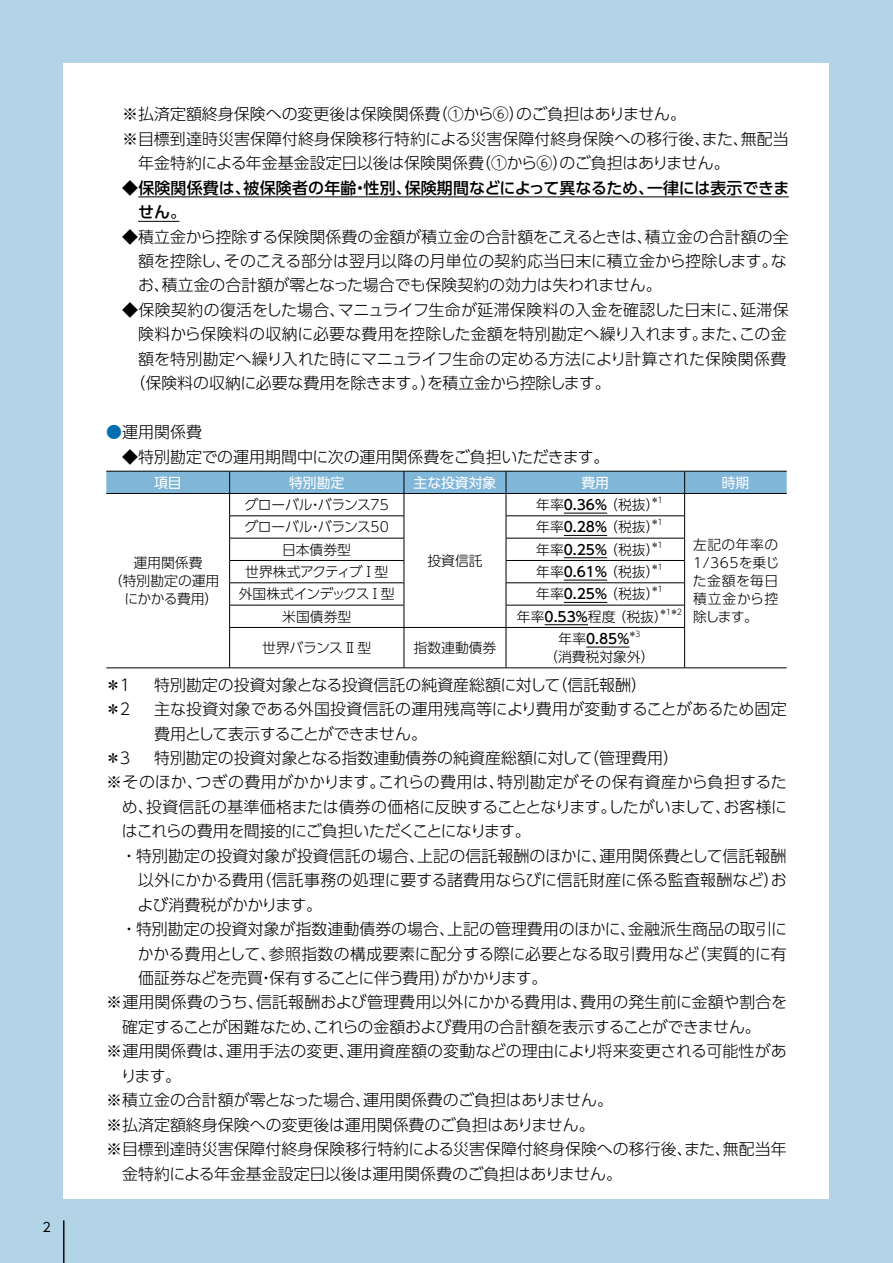
<style>
.page{position:relative;width:893px;height:1263px;background:#b3d3e7}
.page>*{position:absolute;margin:0;border:0;box-sizing:border-box;transform-origin:0 0}
.t1{font:300 15.9px/24.5px "UD Shin Go Pr 6";color:#000;text-align:justify}
.t2{font:300 15.9px "UD Shin Go Pr 6";letter-spacing:-.025em;color:#000}
.t3{font:300 15.9px "UD Shin Go Pr 6";letter-spacing:-.045em;color:#000}
.t4{font:500 15.9px/24.5px "UD Shin Go Pr 6";letter-spacing:.005em;color:#000}
.t5{font:300 15.9px "UD Shin Go Pr 6";letter-spacing:.025em;color:#000}
.t6{font:300 15.9px "UD Shin Go Pr 6";letter-spacing:.02em;color:#000}
.t7{font:300 15.9px "UD Shin Go Pr 6";letter-spacing:-.02em;color:#000}
.t8{font:300 13.8px/18.1px "UD Shin Go Pr 6";color:#000;text-align:justify}
.t9{font:300 13.8px "UD Shin Go Pr 6";letter-spacing:-.03em;color:#000}
.t10{font:13.8px "UD Shin Go Pr 6";color:#fff}
.t11{font:300 13.8px "UD Shin Go Pr 6";letter-spacing:-.065em;color:#000}
.t12{font:300 13.8px "UD Shin Go Pr 6";letter-spacing:-.07em;color:#000}
.t13{font:500 13.8px "UD Shin Go Pr 6";color:#000}
.t14{font:12.75px "UD Shin Go Pr 6";color:#000}
.t15{font:300 8.1px "UD Shin Go Pr 6";color:#000}
.s1{font-weight:300}
.s2{color:#006eb0}
.s3{font-weight:500}
</style>
<div class="page">
<div style="left:64px;top:64px;width:765px;height:1135px;background:#fff"></div>
<hr style="left:138px;top:197px;width:651px;height:1px;background:#000">
<hr style="left:138px;top:221px;width:41px;height:1px;background:#000">
<svg style="left:106px;top:471px;width:681px;height:156px"></svg>
<hr style="left:229px;top:538px;width:175px;height:1px;background:#000">
<hr style="left:506px;top:538px;width:179px;height:1px;background:#000">
<hr style="left:229px;top:560px;width:175px;height:1px;background:#000">
<hr style="left:506px;top:560px;width:179px;height:1px;background:#000">
<hr style="left:229px;top:582px;width:175px;height:1px;background:#000">
<hr style="left:506px;top:582px;width:179px;height:1px;background:#000">
<hr style="left:229px;top:605px;width:175px;height:1px;background:#000">
<hr style="left:506px;top:605px;width:179px;height:1px;background:#000">
<hr style="left:229px;top:627px;width:175px;height:1px;background:#000">
<hr style="left:229px;top:628px;width:1px;height:40px;background:#000">
<hr style="left:404px;top:627px;width:102px;height:1px;background:#000">
<hr style="left:404px;top:628px;width:1px;height:40px;background:#000">
<hr style="left:506px;top:627px;width:179px;height:1px;background:#000">
<hr style="left:506px;top:628px;width:1px;height:40px;background:#000">
<hr style="left:684px;top:628px;width:1px;height:40px;background:#000">
<hr style="left:106px;top:668px;width:124px;height:1px;background:#000">
<hr style="left:230px;top:668px;width:174px;height:1px;background:#000">
<hr style="left:404px;top:668px;width:102px;height:1px;background:#000">
<hr style="left:506px;top:668px;width:179px;height:1px;background:#000">
<hr style="left:685px;top:668px;width:102px;height:1px;background:#000">
<hr style="left:564px;top:513px;width:43px;height:1px;background:#000">
<hr style="left:564px;top:535px;width:43px;height:1px;background:#000">
<hr style="left:564px;top:557px;width:43px;height:1px;background:#000">
<hr style="left:564px;top:580px;width:43px;height:1px;background:#000">
<hr style="left:564px;top:602px;width:43px;height:1px;background:#000">
<hr style="left:545px;top:624px;width:43px;height:1px;background:#000">
<hr style="left:586px;top:647px;width:44px;height:1px;background:#000">
<hr style="left:63px;top:1220px;width:1px;height:43px;background:#000">
<p class="t14" style="left:43px;top:1216px;width:10px">2</p>
<p class="t1" style="left:122px;top:101px;width:565px">※払済定額終身保険への変更後は保険関係費（①から⑥）のご負担はありません。</p>
<p class="t1" style="left:122px;top:126px;width:668px">※目標到達時災害保障付終身保険移行特約による災害保障付終身保険への移行後、また、無配当</p>
<p class="t7" style="left:138px;top:150px;width:593px">年金特約による年金基金設定日以後は保険関係費（①から⑥）のご負担はありません。</p>
<p class="t4" style="left:138px;top:175px;width:653px;text-indent:-16px"><span class="s1">◆</span>保険関係費は、被保険者の年齢・性別、保険期間などによって異なるため、一律には表示できません。</p>
<p class="t1" style="left:138px;top:224px;width:652px;text-indent:-16px">◆積立金から控除する保険関係費の金額が積立金の合計額をこえるときは、積立金の合計額の全額を控除し、そのこえる部分は翌月以降の月単位の契約応当日末に積立金から控除します。なお、積立金の合計額が零となった場合でも保険契約の効力は失われません。</p>
<p class="t6" style="left:122px;top:297px;width:668px">◆保険契約の復活をした場合、マニュライフ生命が延滞保険料の入金を確認した日末に、延滞保</p>
<p class="t1" style="left:138px;top:321px;width:650px">険料から保険料の収納に必要な費用を控除した金額を特別勘定へ繰り入れます。また、この金</p>
<p class="t1" style="left:138px;top:346px;width:650px">額を特別勘定へ繰り入れた時にマニュライフ生命の定める方法により計算された保険関係費</p>
<p class="t2" style="left:129px;top:370px;width:483px">（保険料の収納に必要な費用を除きます。）を積立金から控除します。</p>
<p class="t1" style="left:106px;top:419px;width:97px"><span class="s2">●</span>運用関係費</p>
<p class="t1" style="left:122px;top:444px;width:489px">◆特別勘定での運用期間中に次の運用関係費をご負担いただきます。</p>
<p class="t10" style="left:154px;top:471px;width:29px">項目</p>
<p class="t10" style="left:289px;top:471px;width:57px">特別勘定</p>
<p class="t10" style="left:414px;top:471px;width:84px">主な投資対象</p>
<p class="t10" style="left:581px;top:471px;width:29px">費用</p>
<p class="t10" style="left:722px;top:471px;width:29px">時期</p>
<p class="t8" style="left:133px;top:553px;width:71px">運用関係費</p>
<p class="t8" style="left:109px;top:571px;width:112px">（特別勘定の運用</p>
<p class="t8" style="left:125px;top:589px;width:95px">にかかる費用）</p>
<p class="t9" style="left:245px;top:493px;width:146px">グローバル・バランス75</p>
<p class="t8" style="left:536px;top:495px;width:125px">年率<span class="s3">0.36％</span> （税抜）</p>
<p class="t15" style="left:651px;top:493px;width:15px">＊１</p>
<p class="t9" style="left:245px;top:516px;width:146px">グローバル・バランス50</p>
<p class="t8" style="left:536px;top:517px;width:125px">年率<span class="s3">0.28％</span> （税抜）</p>
<p class="t15" style="left:651px;top:516px;width:15px">＊１</p>
<p class="t8" style="left:282px;top:540px;width:70px">日本債券型</p>
<p class="t8" style="left:536px;top:540px;width:125px">年率<span class="s3">0.25％</span> （税抜）</p>
<p class="t15" style="left:651px;top:538px;width:15px">＊１</p>
<p class="t12" style="left:245px;top:560px;width:145px">世界株式アクティブⅠ型</p>
<p class="t8" style="left:536px;top:562px;width:125px">年率<span class="s3">0.61％</span> （税抜）</p>
<p class="t15" style="left:651px;top:560px;width:15px">＊１</p>
<p class="t11" style="left:239px;top:583px;width:158px">外国株式インデックスⅠ型</p>
<p class="t8" style="left:536px;top:584px;width:125px">年率<span class="s3">0.25％</span> （税抜）</p>
<p class="t15" style="left:651px;top:583px;width:15px">＊１</p>
<p class="t8" style="left:282px;top:607px;width:71px">米国債券型</p>
<p class="t8" style="left:517px;top:607px;width:152px">年率<span class="s3">0.53％</span>程度 （税抜）</p>
<p class="t15" style="left:659px;top:605px;width:26px">＊１＊２</p>
<p class="t8" style="left:262px;top:638px;width:111px">世界バランスⅡ型</p>
<p class="t8" style="left:414px;top:638px;width:84px">指数連動債券</p>
<p class="t8" style="left:427px;top:551px;width:57px">投資信託</p>
<p class="t13" style="left:559px;top:627px;width:73px"><span class="s1">年率</span>0.85％</p>
<p class="t15" style="left:628px;top:627px;width:15px">＊３</p>
<p class="t8" style="left:544px;top:647px;width:112px">（消費税対象外）</p>
<p class="t8" style="left:693px;top:535px;width:88px">左記の年率の1/365を乗じた金額を毎日積立金から控除します。</p>
<p class="t1" style="left:105px;top:672px;width:29px">＊１</p>
<p class="t1" style="left:154px;top:672px;width:494px">特別勘定の投資対象となる投資信託の純資産総額に対して（信託報酬）</p>
<p class="t1" style="left:105px;top:696px;width:29px">＊２</p>
<p class="t1" style="left:154px;top:696px;width:634px">主な投資対象である外国投資信託の運用残高等により費用が変動することがあるため固定費用として表示することができません。</p>
<p class="t1" style="left:105px;top:745px;width:29px">＊３</p>
<p class="t1" style="left:154px;top:745px;width:526px">特別勘定の投資対象となる指数連動債券の純資産総額に対して（管理費用）</p>
<p class="t5" style="left:106px;top:769px;width:682px">※そのほか、つぎの費用がかかります。これらの費用は、特別勘定がその保有資産から負担するた</p>
<p class="t1" style="left:122px;top:794px;width:667px">め、投資信託の基準価格または債券の価格に反映することとなります。したがいまして、お客様に</p>
<p class="t3" style="left:122px;top:818px;width:410px">はこれらの費用を間接的にご負担いただくことになります。</p>
<p class="t1" style="left:121px;top:843px;width:667px">・特別勘定の投資対象が投資信託の場合、上記の信託報酬のほかに、運用関係費として信託報酬</p>
<p class="t1" style="left:138px;top:867px;width:650px">以外にかかる費用（信託事務の処理に要する諸費用ならびに信託財産に係る監査報酬など）お</p>
<p class="t2" style="left:138px;top:892px;width:186px">よび消費税がかかります。</p>
<p class="t1" style="left:121px;top:916px;width:668px">・特別勘定の投資対象が指数連動債券の場合、上記の管理費用のほかに、金融派生商品の取引に</p>
<p class="t1" style="left:138px;top:941px;width:650px">かかる費用として、参照指数の構成要素に配分する際に必要となる取引費用など（実質的に有</p>
<p class="t3" style="left:138px;top:965px;width:411px">価証券などを売買・保有することに伴う費用）がかかります。</p>
<p class="t1" style="left:106px;top:989px;width:682px">※運用関係費のうち、信託報酬および管理費用以外にかかる費用は、費用の発生前に金額や割合を</p>
<p class="t2" style="left:122px;top:1014px;width:640px">確定することが困難なため、これらの金額および費用の合計額を表示することができません。</p>
<p class="t1" style="left:106px;top:1038px;width:682px">※運用関係費は、運用手法の変更、運用資産額の変動などの理由により将来変更される可能性があ</p>
<p class="t1" style="left:121px;top:1063px;width:62px">ります。</p>
<p class="t1" style="left:106px;top:1087px;width:508px">※積立金の合計額が零となった場合、運用関係費のご負担はありません。</p>
<p class="t1" style="left:106px;top:1112px;width:490px">※払済定額終身保険への変更後は運用関係費のご負担はありません。</p>
<p class="t1" style="left:106px;top:1136px;width:682px">※目標到達時災害保障付終身保険移行特約による災害保障付終身保険への移行後、また、無配当年</p>
<p class="t1" style="left:122px;top:1161px;width:501px">金特約による年金基金設定日以後は運用関係費のご負担はありません。</p>
</div>
